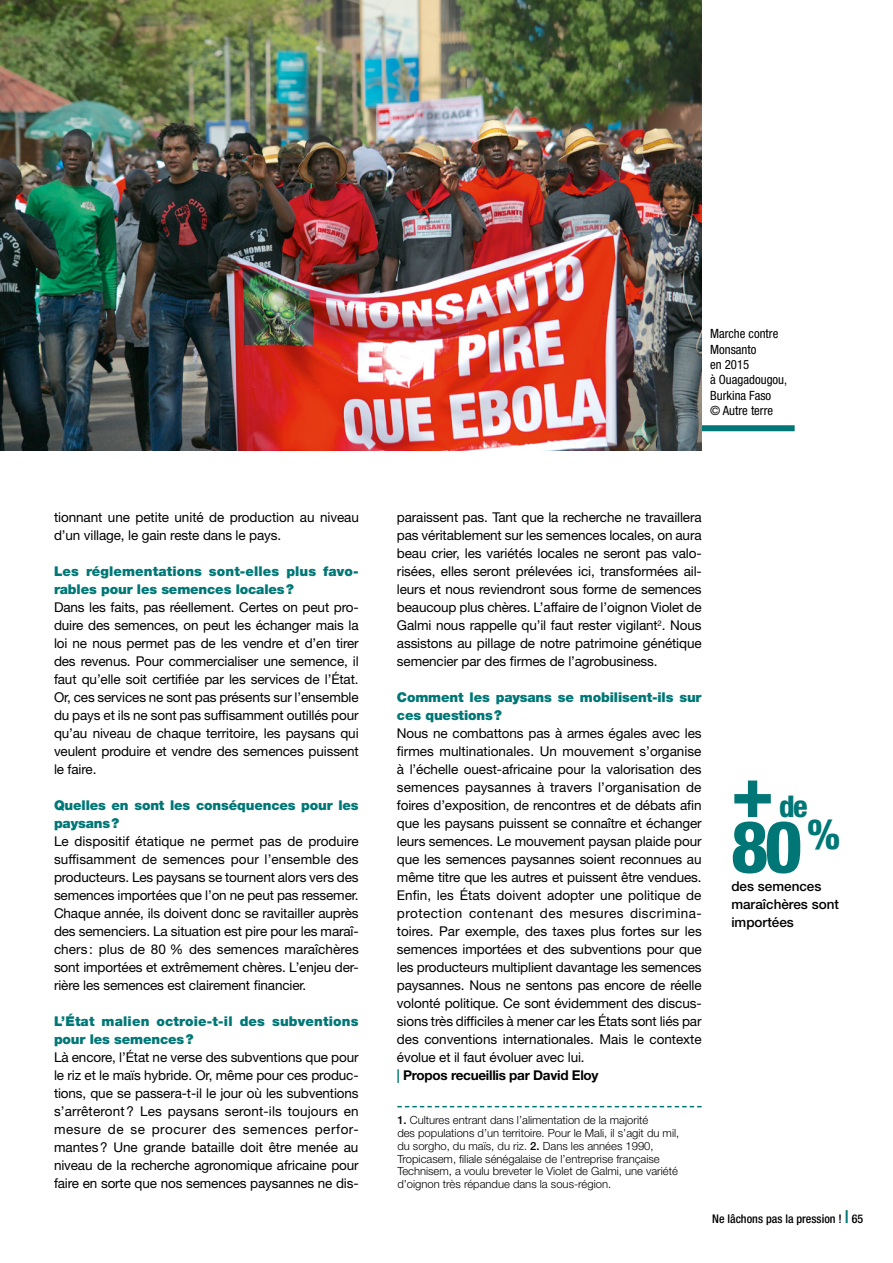
<style>
.page{position:relative;width:893px;height:1263px;background:#fff}
.page>*{position:absolute;margin:0;border:0;box-sizing:border-box;transform-origin:0 0}
.t1{font:800 condensed 72px "Helvetica Neue LT Std";color:#007776}
.t2{font:800 condensed 30px "Helvetica Neue LT Std";color:#007776}
.t3{font:13.5px/18px "Helvetica Neue LT Std";letter-spacing:-.01em;color:#000;text-align:justify}
.t4{font:900 13.5px/18px "Helvetica Neue LT Std";letter-spacing:.01em;color:#007776}
.t5{font:900 13.5px/18px "Helvetica Neue LT Std";letter-spacing:-.01em;color:#007776}
.t6{font:500 13.5px/18px "Helvetica Neue LT Std";color:#000}
.t7{font:condensed 12.75px/15.3px "Helvetica Neue LT Std";color:#000}
.t8{font:500 condensed 12px "Helvetica Neue LT Std";color:#000}
.t9{font:300 11.25px/12.8px "Helvetica Neue LT Std";color:#000}
.s1{font-weight:700;color:#007776}
.s2{font-weight:700}
.s3{font-weight:500}
.s4{font-size:18px;color:#007776}
</style>
<div class="page">
<div style="left:695px;top:425px;width:100px;height:6px;background:#007776"></div>
<img style="left:0;top:0;width:702px;height:450px">
<svg style="left:397px;top:1106px;width:305px;height:1px"></svg>
<p class="t7" style="left:710px;top:326px;width:79px">Marche contre<br>Monsanto<br>en 2015<br>à Ouagadougou,<br>Burkina Faso<br>© Autre terre</p>
<p class="t3" style="left:54px;top:508px;width:306px">tionnant une petite unité de production au niveau d’un village, le gain reste dans le pays.</p>
<p class="t4" style="left:54px;top:562px;width:306px">Les réglementations sont-elles plus favo&shy;rables pour les semences locales?</p>
<p class="t3" style="left:54px;top:598px;width:306px">Dans les faits, pas réellement. Certes on peut pro&shy;duire des semences, on peut les échanger mais la loi ne nous permet pas de les vendre et d’en tirer des revenus. Pour commercialiser une semence, il faut qu’elle soit certifiée par les services de l’État.<br>Or, ces services ne sont pas présents sur l’ensemble du pays et ils ne sont pas suffisamment outillés pour qu’au niveau de chaque territoire, les paysans qui veulent produire et vendre des semences puissent le faire.</p>
<p class="t5" style="left:54px;top:796px;width:306px">Quelles en sont les conséquences pour les paysans?</p>
<p class="t3" style="left:54px;top:832px;width:306px">Le dispositif étatique ne permet pas de produire suffisamment de semences pour l’ensemble des producteurs. Les paysans se tournent alors vers des semences importées que l’on ne peut pas ressemer.<br>Chaque année, ils doivent donc se ravitailler auprès des semenciers. La situation est pire pour les maraî&shy;chers : plus de 80 % des semences maraîchères sont importées et extrêmement chères. L’enjeu der&shy;rière les semences est clairement financier.</p>
<p class="t4" style="left:54px;top:1012px;width:306px">L’État malien octroie-t-il des subventions pour les semences?</p>
<p class="t3" style="left:54px;top:1048px;width:306px">Là encore, l’État ne verse des subventions que pour le riz et le maïs hybride. Or, même pour ces produc&shy;tions, que se passera-t-il le jour où les subventions s’arrêteront ? Les paysans seront-ils toujours en mesure de se procurer des semences perfor&shy;mantes? Une grande bataille doit être menée au niveau de la recherche agronomique africaine pour faire en sorte que nos semences paysannes ne dis-</p>
<p class="t3" style="left:397px;top:508px;width:306px">paraissent pas. Tant que la recherche ne travaillera pas véritablement sur les semences locales, on aura beau crier, les variétés locales ne seront pas valo&shy;risées, elles seront prélevées ici, transformées ail&shy;leurs et nous reviendront sous forme de semences beaucoup plus chères. L’affaire de l’oignon Violet de Galmi nous rappelle qu’il faut rester vigilant<sup>2</sup>. Nous assistons au pillage de notre patrimoine génétique semencier par des firmes de l’agrobusiness.</p>
<p class="t5" style="left:397px;top:688px;width:306px">Comment les paysans se mobilisent-ils sur ces questions?</p>
<p class="t3" style="left:397px;top:724px;width:306px;text-align:left">Nous ne combattons pas à armes égales avec les firmes multinationales. Un mouvement s’organise à l’échelle ouest-africaine pour la valorisation des semences paysannes à travers l’organisation de foires d’exposition, de rencontres et de débats afin que les paysans puissent se connaître et échanger leurs semences. Le mouvement paysan plaide pour que les semences paysannes soient reconnues au même titre que les autres et puissent être vendues.<br>Enfin, les États doivent adopter une politique de protection contenant des mesures discrimina&shy;toires. Par exemple, des taxes plus fortes sur les semences importées et des subventions pour que les producteurs multiplient davantage les semences paysannes. Nous ne sentons pas encore de réelle volonté politique. Ce sont évidemment des discus&shy;sions très difficiles à mener car les États sont liés par des conventions internationales. Mais le contexte évolue et il faut évoluer avec lui.<br><span class="s1">|</span> <span class="s2">Propos recueillis par David Eloy</span></p>
<p class="t9" style="left:397px;top:1114px;width:283px"><span class="s3">1.</span> Cultures entrant dans l’alimentation de la majorité<br>des populations d’un territoire. Pour le Mali, il s’agit du mil, du sorgho, du maïs, du riz. <span class="s3">2.</span> Dans les années 1990, Tropicasem, filiale sénégalaise de l’entreprise française Technisem, a voulu breveter le Violet de Galmi, une variété d’oignon très répandue dans la sous-région.</p>
<h1 class="t1" style="left:731px;top:747px;width:45px">+</h1>
<h2 class="t2" style="left:779px;top:788px;width:30px">de</h2>
<h1 class="t1" style="left:731px;top:802px;width:110px">80<sup>%</sup></h1>
<p class="t6" style="left:731px;top:877px;width:109px">des semences maraîchères sont importées</p>
<p class="t8" style="left:712px;top:1211px;width:153px">Ne lâchons pas la pression ! <span class="s4">l</span> 65</p>
</div>
